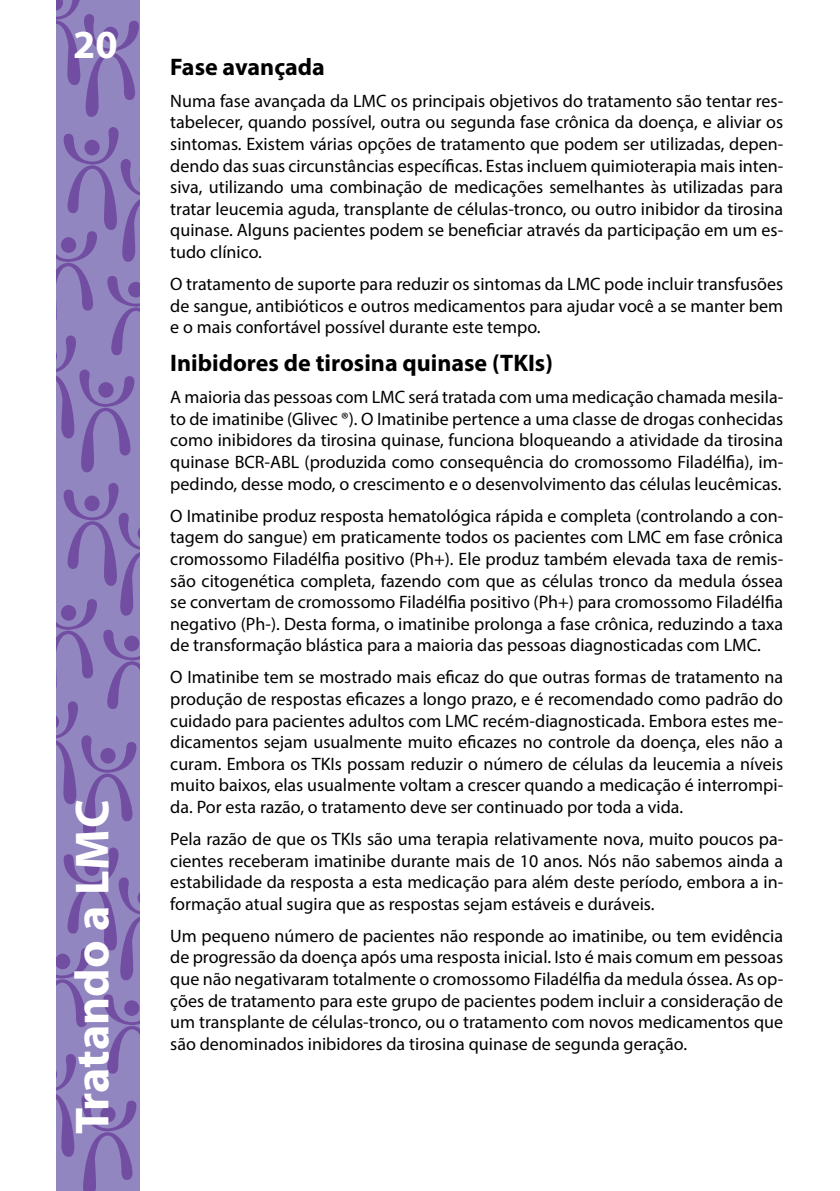
<style>
.page{position:relative;width:840px;height:1191px;background:#fff}
.page>*{position:absolute;margin:0;border:0;box-sizing:border-box;transform-origin:0 0}
.t1{font:700 48px "Myriad Pro";color:#fff}
.t2{font:700 40px "Myriad Pro";color:#fff}
.t3{font:700 24px "Myriad Pro";color:#000}
.t4{font:18px/21.6px "Myriad Pro";color:#000;text-align:justify}
</style>
<div class="page">
<div style="left:57px;top:0;width:83px;height:1191px;background:#9186bf"></div>
<svg style="left:57px;top:483px;width:83px;height:355px"></svg>
<svg style="left:57px;top:127px;width:83px;height:345px"></svg>
<svg style="left:57px;top:0;width:82px;height:117px"></svg>
<svg style="left:57px;top:847px;width:83px;height:344px"></svg>
<h2 class="t2" style="left:73px;top:19px;width:46px">20</h2>
<h1 class="t1" style="left:61px;top:1134px;width:336px;rotate:-90deg">Tratando a lmC</h1>
<h3 class="t3" style="left:170px;top:51px;width:156px">Fase avançada</h3>
<p class="t4" style="left:170px;top:90px;width:614px">Numa fase avançada da LMC os principais objetivos do tratamento são tentar res&shy;tabelecer, quando possível, outra ou segunda fase crônica da doença, e aliviar os sintomas. Existem várias opções de tratamento que podem ser utilizadas, depen&shy;dendo das suas circunstâncias específicas. Estas incluem quimioterapia mais inten&shy;siva, utilizando uma combinação de medicações semelhantes às utilizadas para tratar leucemia aguda, transplante de células-tronco, ou outro inibidor da tirosina quinase. Alguns pacientes podem se beneficiar através da participação em um es&shy;tudo clínico.</p>
<p class="t4" style="left:170px;top:273px;width:614px">O tratamento de suporte para reduzir os sintomas da LMC pode incluir transfusões de sangue, antibióticos e outros medicamentos para ajudar você a se manter bem e o mais confortável possível durante este tempo.</p>
<h3 class="t3" style="left:170px;top:347px;width:384px">Inibidores de tirosina quinase (TKIs)</h3>
<p class="t4" style="left:170px;top:386px;width:614px">A maioria das pessoas com LMC será tratada com uma medicação chamada mesila&shy;to de imatinibe (Glivec ®). O Imatinibe pertence a uma classe de drogas conhecidas como inibidores da tirosina quinase, funciona bloqueando a atividade da tirosina quinase BCR-ABL (produzida como consequência do cromossomo Filadélfia), im&shy;pedindo, desse modo, o crescimento e o desenvolvimento das células leucêmicas.</p>
<p class="t4" style="left:170px;top:504px;width:614px">O Imatinibe produz resposta hematológica rápida e completa (controlando a con&shy;tagem do sangue) em praticamente todos os pacientes com LMC em fase crônica cromossomo Filadélfia positivo (Ph+). Ele produz também elevada taxa de remis&shy;são citogenética completa, fazendo com que as células tronco da medula óssea se convertam de cromossomo Filadélfia positivo (Ph+) para cromossomo Filadélfia negativo (Ph-). Desta forma, o imatinibe prolonga a fase crônica, reduzindo a taxa de transformação blástica para a maioria das pessoas diagnosticadas com LMC.</p>
<p class="t4" style="left:170px;top:666px;width:614px">O Imatinibe tem se mostrado mais eficaz do que outras formas de tratamento na produção de respostas eficazes a longo prazo, e é recomendado como padrão do cuidado para pacientes adultos com LMC recém-diagnosticada. Embora estes me&shy;dicamentos sejam usualmente muito eficazes no controle da doença, eles não a curam. Embora os TKIs possam reduzir o número de células da leucemia a níveis muito baixos, elas usualmente voltam a crescer quando a medicação é interrompi&shy;da. Por esta razão, o tratamento deve ser continuado por toda a vida.</p>
<p class="t4" style="left:170px;top:828px;width:614px">Pela razão de que os TKIs são uma terapia relativamente nova, muito poucos pa&shy;cientes receberam imatinibe durante mais de 10 anos. Nós não sabemos ainda a estabilidade da resposta a esta medicação para além deste período, embora a in&shy;formação atual sugira que as respostas sejam estáveis e duráveis.</p>
<p class="t4" style="left:170px;top:924px;width:614px">Um pequeno número de pacientes não responde ao imatinibe, ou tem evidência de progressão da doença após uma resposta inicial. Isto é mais comum em pessoas que não negativaram totalmente o cromossomo Filadélfia da medula óssea. As op&shy;ções de tratamento para este grupo de pacientes podem incluir a consideração de um transplante de células-tronco, ou o tratamento com novos medicamentos que são denominados inibidores da tirosina quinase de segunda geração.</p>
</div>
